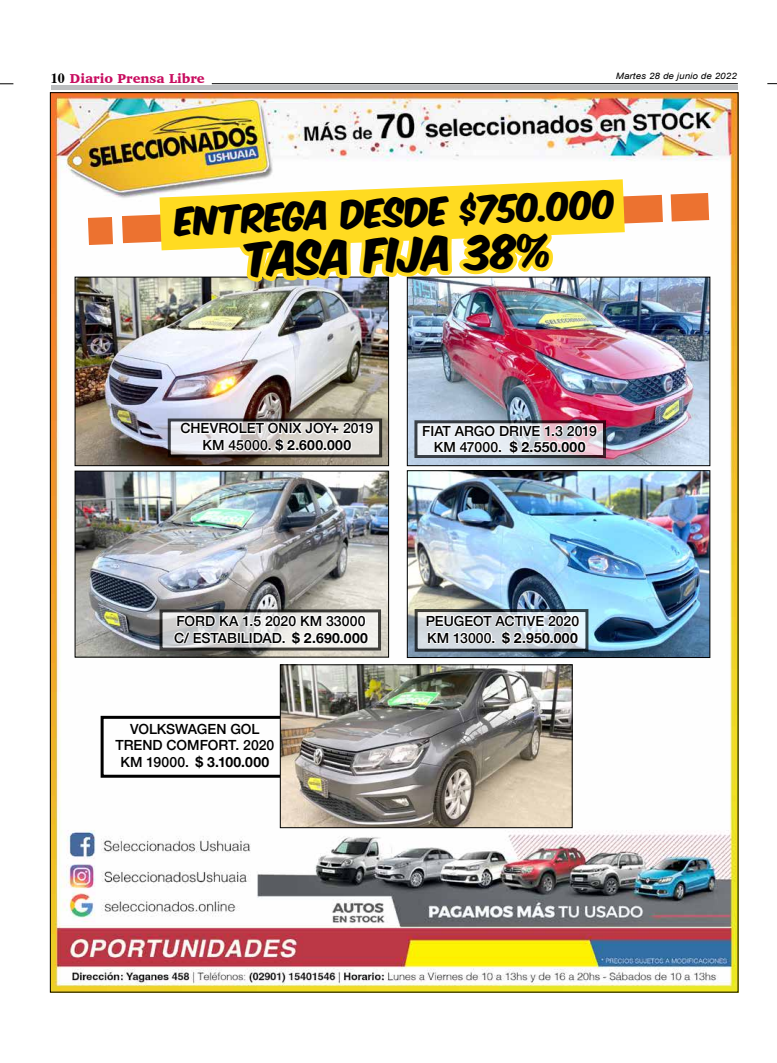
<style>
.page{position:relative;width:777px;height:1063px;background:#fff}
.page>*{position:absolute;margin:0;border:0;box-sizing:border-box;transform-origin:0 0}
.t1{font:40.2px "Komika Axis";color:#000}
.t2{font:33.5px "Komika Axis";color:#000}
.t3{font:500 14px/17px "Helvetica Neue";color:#000;text-align:center}
.t4{font:900 13.2px "Charter";color:#c80c5f}
.t5{font:italic 8.8px "Arial";letter-spacing:.01em;color:#000;scale:1.11 1}
.s1{font-family:"Times";font-weight:700;font-size:14px;color:#000}
.s2{font-weight:700}
</style>
<div class="page">
<hr style="left:212px;top:83px;width:526px;height:1px;background:#000">
<svg style="left:0;top:84px;width:13px;height:1px"></svg>
<div style="left:51px;top:85px;width:686px;height:5px;background:#bcbec0"></div>
<img style="left:52px;top:95px;width:684px;height:895px">
<img style="left:77px;top:473px;width:310px;height:183px">
<div style="left:75px;top:471px;width:314px;height:187px;border:1px solid #000"></div>
<img style="left:77px;top:279px;width:310px;height:185px">
<div style="left:75px;top:277px;width:314px;height:189px;border:1px solid #000"></div>
<img style="left:409px;top:279px;width:299px;height:185px">
<div style="left:407px;top:277px;width:303px;height:189px;border:1px solid #000"></div>
<img style="left:409px;top:472px;width:299px;height:184px">
<div style="left:407px;top:470px;width:303px;height:188px;border:1px solid #000"></div>
<svg style="left:172px;top:423px;width:206px;height:30px"></svg>
<div style="left:168px;top:419px;width:214px;height:38px;border:3px solid #000"></div>
<svg style="left:163px;top:613px;width:214px;height:34px"></svg>
<div style="left:159px;top:609px;width:222px;height:42px;border:3px solid #000"></div>
<svg style="left:418px;top:424px;width:184px;height:30px"></svg>
<div style="left:414px;top:420px;width:192px;height:38px;border:3px solid #000"></div>
<svg style="left:418px;top:613px;width:166px;height:35px"></svg>
<div style="left:414px;top:609px;width:174px;height:43px;border:3px solid #000"></div>
<svg style="left:670px;top:193px;width:39px;height:29px"></svg>
<svg style="left:88px;top:217px;width:25px;height:28px"></svg>
<img style="left:122px;top:83px;width:541px;height:206px">
<svg style="left:178px;top:419px;width:197px;height:41px"></svg>
<svg style="left:172px;top:605px;width:198px;height:41px"></svg>
<svg style="left:421px;top:417px;width:177px;height:43px"></svg>
<svg style="left:425px;top:605px;width:156px;height:48px"></svg>
<div style="left:101px;top:716px;width:188px;height:62px;border:3px solid #000"></div>
<img style="left:282px;top:666px;width:288px;height:160px">
<div style="left:280px;top:664px;width:292px;height:164px;border:1px solid #000"></div>
<p class="t4" style="left:51px;top:70px;width:155px"><span class="s1">10</span> Diario Prensa Libre</p>
<p class="t5" style="left:616px;top:70px;width:111px">Martes 28 de junio de 2022</p>
<h2 class="t2" style="left:175px;top:203px;width:442px;rotate:-2deg">ENTREGA DESDE $750.000</h2>
<h1 class="t1" style="left:245px;top:240px;width:310px;rotate:-2deg">TASA FIJA 38%</h1>
<p class="t3" style="left:180px;top:419px;width:194px">CHEVROLET ONIX JOY+ 2019<br>KM 45000. <span class="s2">$ 2.600.000</span></p>
<p class="t3" style="left:422px;top:421px;width:176px;line-height:16px">FIAT ARGO DRIVE 1.3 2019<br>KM 47000. <span class="s2">$ 2.550.000</span></p>
<p class="t3" style="left:174px;top:611px;width:195px;text-align:left">FORD KA 1.5 2020 KM 33000<br>C/ ESTABILIDAD. <span class="s2">$ 2.690.000</span></p>
<p class="t3" style="left:115px;top:719px;width:160px;line-height:16.5px">VOLKSWAGEN GOL<br>TREND COMFORT. 2020<br>KM 19000. <span class="s2">$ 3.100.000</span></p>
<p class="t3" style="left:426px;top:611px;width:155px;text-align:left">PEUGEOT ACTIVE 2020<br>KM 13000. <span class="s2">$ 2.950.000</span></p>
</div>
